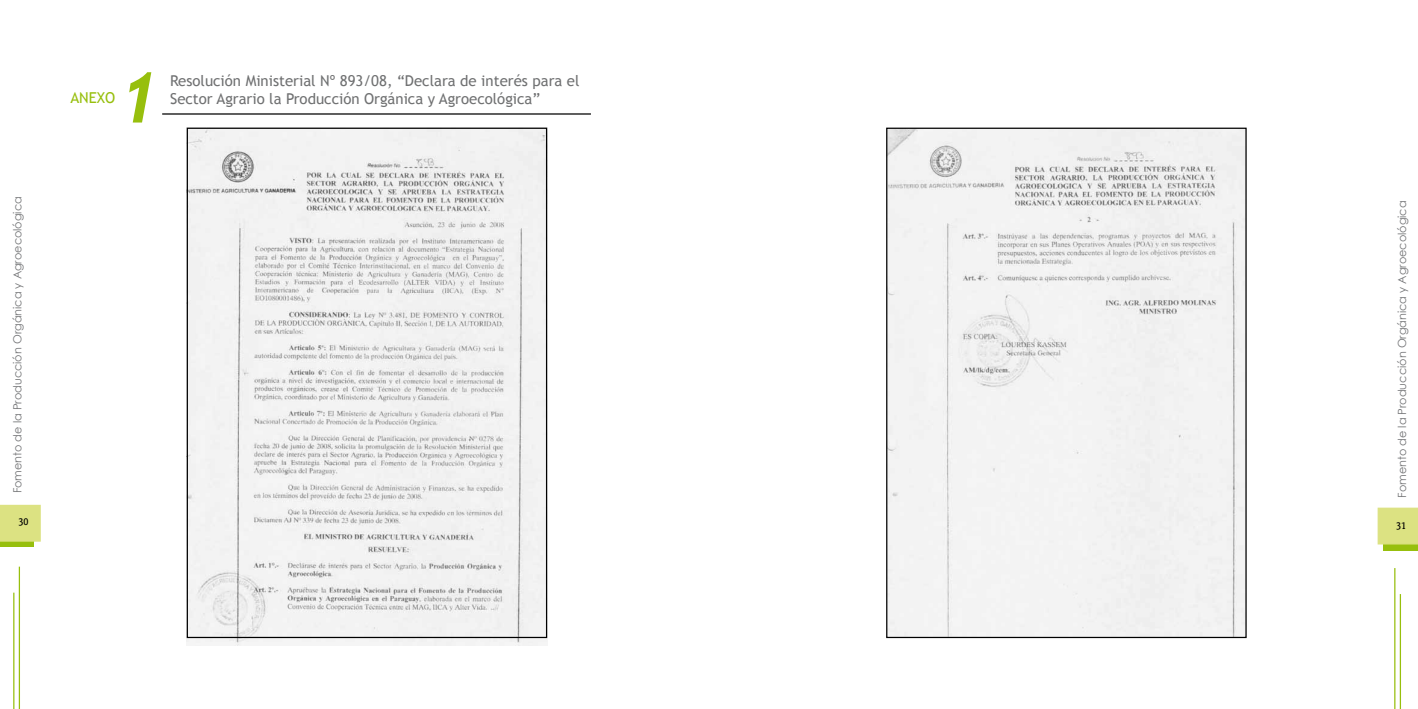
<style>
.page{position:relative;width:1418px;height:709px;background:#fff}
.page>*{position:absolute;margin:0;border:0;box-sizing:border-box;transform-origin:0 0}
.t1{font:italic 700 70px "Trebuchet";color:#97bf0d}
.t2{font:15px/18px "Trebuchet MS";color:#707172}
.t3{font:15px "Trebuchet MS";color:#97bf0d}
.t4{font:11.25px "Century Gothic";color:#727375}
.t5{font:500 11.25px "Qlassik";color:#000}
</style>
<div class="page">
<svg style="left:0;top:541px;width:34px;height:6px"></svg>
<svg style="left:0;top:505px;width:41px;height:36px"></svg>
<hr style="left:19px;top:566px;width:1px;height:143px;background:#97bf0d">
<hr style="left:13px;top:592px;width:1px;height:117px;background:#97bf0d">
<svg style="left:1382px;top:544px;width:35px;height:6px"></svg>
<svg style="left:1377px;top:507px;width:40px;height:37px"></svg>
<hr style="left:1394px;top:568px;width:1px;height:141px;background:#97bf0d">
<hr style="left:1399px;top:594px;width:1px;height:115px;background:#97bf0d">
<hr style="left:162px;top:113px;width:429px;height:2px;background:#000">
<img style="left:187px;top:130px;width:360px;height:515px">
<img style="left:888px;top:130px;width:356px;height:506px">
<p class="t4" style="left:10px;top:493px;width:298px;rotate:-90deg">Fomento de la Producción Orgánica y Agroecológica</p>
<p class="t5" style="left:19px;top:514px;width:11px">30</p>
<p class="t3" style="left:70px;top:89px;width:46px">ANEXO</p>
<h1 class="t1" style="left:118px;top:55px;width:43px">1</h1>
<p class="t2" style="left:170px;top:72px;width:411px">Resolución Ministerial Nº 893/08, “Declara de interés para el<br>Sector Agrario la Producción Orgánica y Agroecológica”</p>
<p class="t4" style="left:1393px;top:497px;width:298px;rotate:-90deg">Fomento de la Producción Orgánica y Agroecológica</p>
<p class="t5" style="left:1395px;top:518px;width:11px">31</p>
</div>
